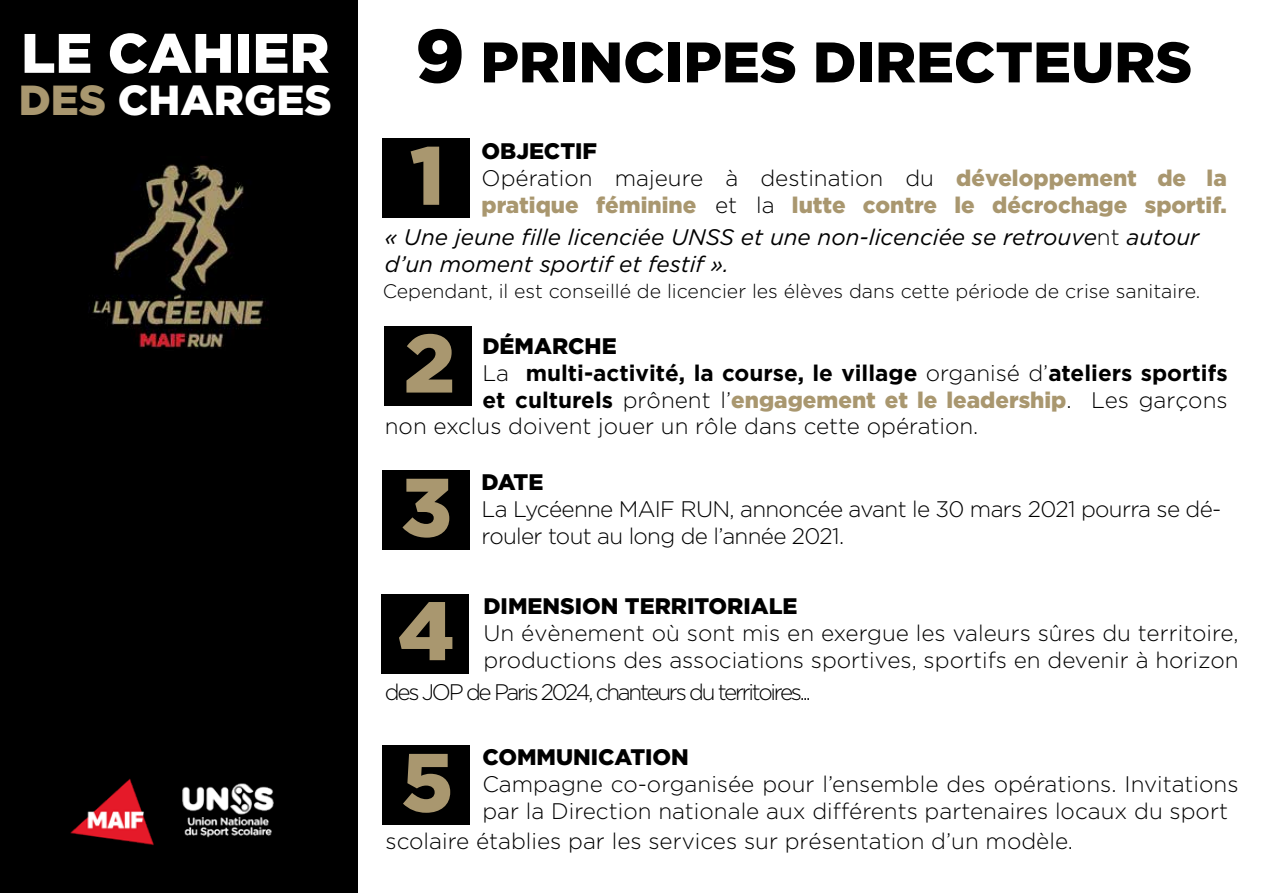
<style>
.page{position:relative;width:1263px;height:893px;background:#fff}
.page>*{position:absolute;margin:0;border:0;box-sizing:border-box;transform-origin:0 0}
.t1{font:900 82.5px/143.9px "Gotham";color:#a9976f}
.t2{font:900 57px "Gotham";color:#000}
.t3{font:900 55.5px "Gotham";color:#fff}
.t4{font:300 22.5px/27px "Gotham";color:#000}
.t5{font:700 22.5px/27px "Gotham";color:#000}
.t6{font:900 22.5px/27px "Gotham";color:#a9976f}
.t7{font:italic 22.5px/27px "Gotham";color:#000}
.t8{font:300 22.5px/27px "Gotham";letter-spacing:-.03em;color:#000}
.t9{font:300 22.5px "Gotham";letter-spacing:-.1em;color:#000}
.t10{font:900 22.5px "Gotham";color:#000}
.t11{font:300 19.5px "Gotham";color:#000}
.s1{font-size:75px}
.s2{color:#000}
.s3{font-weight:300;color:#000}
.s4{font-weight:300;font-style:normal}
.s5{font-weight:900}
.s6{font-weight:300}
.s7{font-weight:900;color:#a9976f}
</style>
<div class="page">
<div style="left:0;top:0;width:357px;height:893px;background:#000"></div>
<div style="left:383px;top:138px;width:87px;height:80px;background:#000"></div>
<div style="left:385px;top:326px;width:87px;height:80px;background:#000"></div>
<div style="left:382px;top:470px;width:87px;height:80px;background:#000"></div>
<div style="left:382px;top:594px;width:87px;height:79px;background:#000"></div>
<div style="left:383px;top:745px;width:87px;height:80px;background:#000"></div>
<img style="left:70px;top:778px;width:84px;height:68px">
<img style="left:182px;top:783px;width:92px;height:55px">
<img style="left:89px;top:164px;width:180px;height:184px">
<h2 class="t2" style="left:19px;top:29px;width:1175px"><sub>DES</sub> <sub>CHARGES</sub> <span class="s1">9</span> PRINCIPES DIRECTEURS</h2>
<h1 class="t1" style="left:410px;top:102px;width:36px">1</h1>
<h3 class="t3" style="left:21px;top:21px;width:310px">LE CAHIER</h3>
<p class="t6" style="left:482px;top:137px;width:747px"><span class="s2">OBJECTIF<br></span><span class="s3">Opération majeure à destination du</span> développement de la pratique féminine <span class="s3">et la</span> lutte contre le décrochage sportif.</p>
<p class="t7" style="left:385px;top:224px;width:816px">« Une jeune fille licenciée UNSS et une non-licenciée se retrouve<span class="s4">nt</span> autour d’un moment sportif et festif ».</p>
<p class="t11" style="left:383px;top:280px;width:819px">Cependant, il est conseillé de licencier les élèves dans cette période de crise sanitaire.</p>
<p class="t5" style="left:482px;top:332px;width:747px"><span class="s5">DÉMARCHE<br></span><span class="s6">La</span> multi-activité, la course, le village <span class="s6">organisé d’</span>ateliers sportifs et culturels <span class="s6">prônent l’</span><span class="s7">engagement et le leadership</span><span class="s6">. Les garçons</span></p>
<h1 class="t1" style="left:401px;top:289px;width:56px">2<br>3</h1>
<p class="t4" style="left:385px;top:412px;width:595px">non exclus doivent jouer un rôle dans cette opération.</p>
<p class="t10" style="left:482px;top:468px;width:63px">DATE</p>
<p class="t8" style="left:482px;top:495px;width:741px">La Lycéenne MAIF RUN, annoncée avant le 30 mars 2021 pourra se dé&shy;rouler tout au long de l’année 2021.</p>
<p class="t10" style="left:483px;top:593px;width:316px">DIMENSION TERRITORIALE</p>
<p class="t4" style="left:483px;top:619px;width:757px">Un évènement où sont mis en exergue les valeurs sûres du territoire, productions des associations sportives, sportifs en devenir à horizon</p>
<h1 class="t1" style="left:398px;top:553px;width:58px;line-height:151.4px">4<br>5</h1>
<p class="t9" style="left:385px;top:680px;width:428px">des JOP de Paris 2024, chanteurs du territoires...</p>
<p class="t10" style="left:482px;top:744px;width:208px">COMMUNICATION</p>
<p class="t4" style="left:482px;top:770px;width:758px">Campagne co-organisée pour l’ensemble des opérations. Invitations par la Direction nationale aux différents partenaires locaux du sport</p>
<p class="t4" style="left:385px;top:827px;width:689px">scolaire établies par les services sur présentation d’un modèle.</p>
</div>
